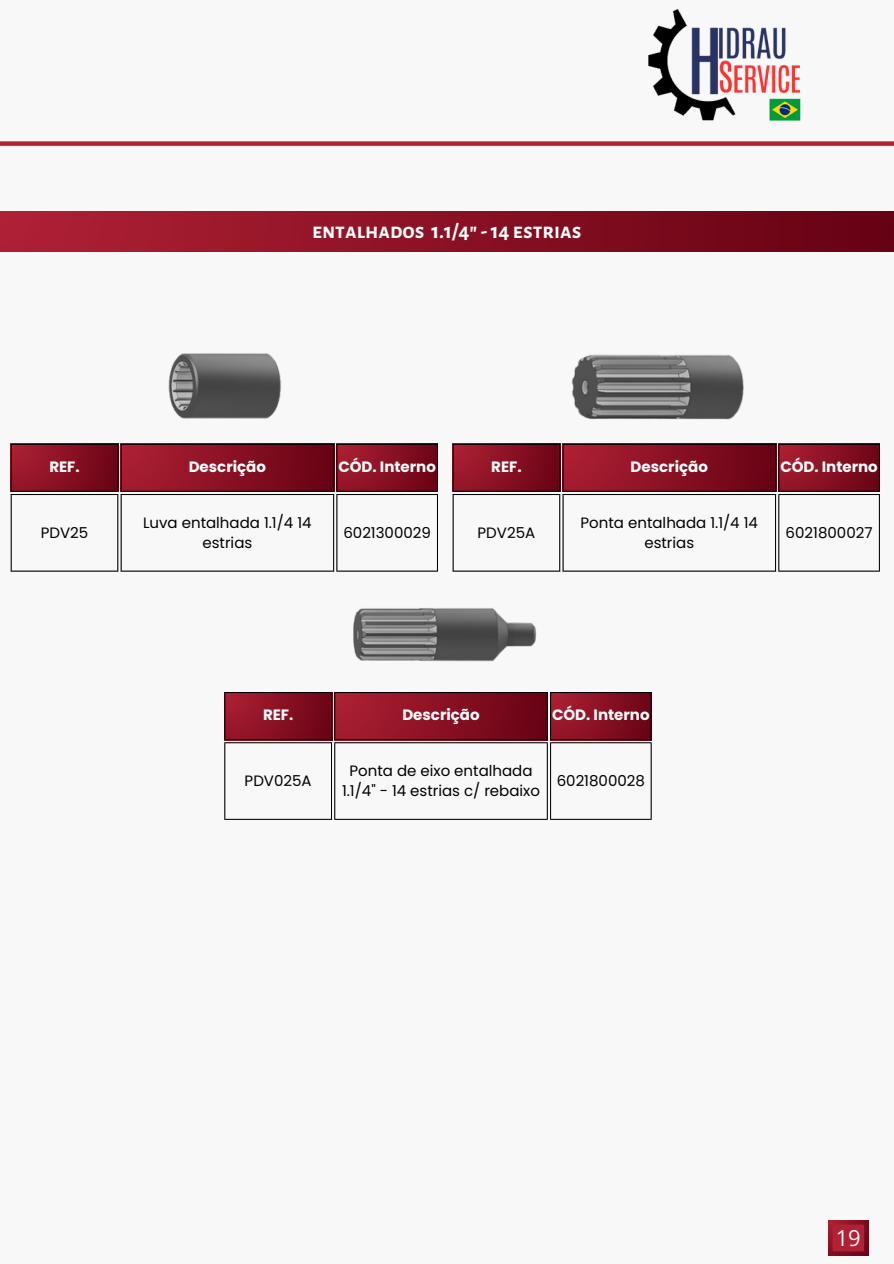
<style>
.page{position:relative;width:894px;height:1264px;background:#fff}
.page>*{position:absolute;margin:0;border:0;box-sizing:border-box;transform-origin:0 0}
.t1{font:22.05px "Open Sans";color:#f8f8f8}
.t2{font:700 21.9px "Alegreya Sans SC";color:#fff}
.t3{font:15px/20.2px "Poppins";color:#000;text-align:center}
.t4{font:700 15px "Poppins";color:#fff}
</style>
<div class="page">
<div style="left:0;top:0;width:893px;height:1263px;background:#f8f8f8"></div>
<img style="left:648px;top:8px;width:153px;height:113px">
<div style="left:0;top:141px;width:893px;height:5px;background:#b02134"></div>
<svg style="left:828px;top:1220px;width:40px;height:35px"></svg>
<div style="left:0;top:211px;width:893px;height:40px;background:linear-gradient(to right,#b02134,#650113)"></div>
<svg style="left:12px;top:445px;width:105px;height:46px;background:#891023"></svg>
<svg style="left:122px;top:455px;width:211px;height:36px;background:#881022"></svg>
<svg style="left:337px;top:445px;width:100px;height:46px;background:#840f21"></svg>
<hr style="left:11px;top:445px;width:1px;height:46px;background:#000">
<hr style="left:117px;top:445px;width:1px;height:46px;background:#000">
<hr style="left:11px;top:444px;width:107px;height:1px;background:#000">
<hr style="left:11px;top:491px;width:107px;height:1px;background:#000">
<hr style="left:121px;top:445px;width:1px;height:46px;background:#000">
<hr style="left:333px;top:445px;width:1px;height:46px;background:#000">
<hr style="left:121px;top:491px;width:213px;height:1px;background:#000">
<hr style="left:336px;top:445px;width:1px;height:46px;background:#000">
<hr style="left:437px;top:445px;width:1px;height:46px;background:#000">
<hr style="left:336px;top:444px;width:102px;height:1px;background:#000">
<hr style="left:336px;top:491px;width:102px;height:1px;background:#000">
<hr style="left:11px;top:495px;width:1px;height:75px;background:#000">
<hr style="left:117px;top:495px;width:1px;height:75px;background:#000">
<hr style="left:11px;top:494px;width:107px;height:1px;background:#000">
<hr style="left:11px;top:570px;width:107px;height:1px;background:#000">
<hr style="left:121px;top:495px;width:1px;height:75px;background:#000">
<hr style="left:333px;top:495px;width:1px;height:75px;background:#000">
<hr style="left:121px;top:494px;width:213px;height:1px;background:#000">
<hr style="left:121px;top:570px;width:213px;height:1px;background:#000">
<hr style="left:336px;top:495px;width:1px;height:75px;background:#000">
<hr style="left:437px;top:495px;width:1px;height:75px;background:#000">
<hr style="left:336px;top:494px;width:102px;height:1px;background:#000">
<img style="left:71px;top:353px;width:307px;height:102px">
<img style="left:452px;top:354px;width:393px;height:152px">
<svg style="left:453px;top:445px;width:106px;height:46px;background:#871022"></svg>
<svg style="left:563px;top:445px;width:211px;height:46px;background:#881023"></svg>
<svg style="left:779px;top:445px;width:99px;height:46px;background:#871022"></svg>
<hr style="left:452px;top:445px;width:1px;height:46px;background:#000">
<hr style="left:559px;top:445px;width:1px;height:46px;background:#000">
<hr style="left:452px;top:444px;width:108px;height:1px;background:#000">
<hr style="left:452px;top:491px;width:108px;height:1px;background:#000">
<hr style="left:562px;top:445px;width:1px;height:46px;background:#000">
<hr style="left:774px;top:445px;width:1px;height:46px;background:#000">
<hr style="left:562px;top:444px;width:213px;height:1px;background:#000">
<hr style="left:562px;top:491px;width:213px;height:1px;background:#000">
<hr style="left:778px;top:445px;width:1px;height:46px;background:#000">
<hr style="left:878px;top:445px;width:1px;height:46px;background:#000">
<hr style="left:778px;top:444px;width:101px;height:1px;background:#000">
<hr style="left:778px;top:491px;width:101px;height:1px;background:#000">
<hr style="left:452px;top:495px;width:1px;height:75px;background:#000">
<hr style="left:559px;top:495px;width:1px;height:75px;background:#000">
<hr style="left:452px;top:494px;width:108px;height:1px;background:#000">
<hr style="left:562px;top:495px;width:1px;height:75px;background:#000">
<hr style="left:774px;top:495px;width:1px;height:75px;background:#000">
<hr style="left:562px;top:494px;width:213px;height:1px;background:#000">
<hr style="left:562px;top:570px;width:213px;height:1px;background:#000">
<hr style="left:778px;top:495px;width:1px;height:75px;background:#000">
<hr style="left:878px;top:495px;width:1px;height:75px;background:#000">
<hr style="left:778px;top:494px;width:101px;height:1px;background:#000">
<hr style="left:778px;top:570px;width:101px;height:1px;background:#000">
<img style="left:268px;top:527px;width:358px;height:210px">
<div style="left:224px;top:692px;width:108px;height:48px;background:linear-gradient(to right,#a61d30,#6c0417)"></div>
<div style="left:334px;top:692px;width:213px;height:48px;background:linear-gradient(to right,#ac1f32,#670215)"></div>
<div style="left:550px;top:692px;width:101px;height:48px;background:linear-gradient(to right,#a51c2f,#6c0417)"></div>
<hr style="left:224px;top:693px;width:1px;height:46px;background:#000">
<hr style="left:331px;top:693px;width:1px;height:46px;background:#000">
<hr style="left:224px;top:692px;width:108px;height:1px;background:#000">
<hr style="left:224px;top:739px;width:108px;height:1px;background:#000">
<hr style="left:334px;top:693px;width:1px;height:46px;background:#000">
<hr style="left:546px;top:693px;width:1px;height:46px;background:#000">
<hr style="left:334px;top:692px;width:213px;height:1px;background:#000">
<hr style="left:334px;top:739px;width:213px;height:1px;background:#000">
<hr style="left:550px;top:693px;width:1px;height:46px;background:#000">
<hr style="left:650px;top:693px;width:1px;height:46px;background:#000">
<hr style="left:550px;top:692px;width:101px;height:1px;background:#000">
<hr style="left:550px;top:739px;width:101px;height:1px;background:#000">
<hr style="left:224px;top:743px;width:1px;height:75px;background:#000">
<hr style="left:331px;top:743px;width:1px;height:75px;background:#000">
<hr style="left:224px;top:742px;width:108px;height:1px;background:#000">
<hr style="left:224px;top:818px;width:108px;height:1px;background:#000">
<hr style="left:334px;top:743px;width:1px;height:75px;background:#000">
<hr style="left:546px;top:743px;width:1px;height:75px;background:#000">
<hr style="left:334px;top:742px;width:213px;height:1px;background:#000">
<hr style="left:334px;top:818px;width:213px;height:1px;background:#000">
<hr style="left:550px;top:743px;width:1px;height:75px;background:#000">
<hr style="left:650px;top:743px;width:1px;height:75px;background:#000">
<hr style="left:550px;top:742px;width:101px;height:1px;background:#000">
<hr style="left:550px;top:818px;width:101px;height:1px;background:#000">
<h1 class="t2" style="left:312px;top:220px;width:271px">entalhados 1.1/4"-14 estrias</h1>
<p class="t4" style="left:49px;top:456px;width:32px">REF.</p>
<p class="t4" style="left:189px;top:456px;width:79px">Descrição</p>
<p class="t4" style="left:338px;top:456px;width:99px">CÓD. Interno</p>
<p class="t4" style="left:491px;top:456px;width:32px">REF.</p>
<p class="t4" style="left:630px;top:456px;width:79px">Descrição</p>
<p class="t4" style="left:780px;top:456px;width:99px">CÓD. Interno</p>
<p class="t3" style="left:41px;top:522px;width:49px">PDV25</p>
<p class="t3" style="left:143px;top:512px;width:170px">Luva entalhada 1.1/4 14 estrias</p>
<p class="t3" style="left:343px;top:522px;width:89px">6021300029</p>
<p class="t3" style="left:477px;top:522px;width:59px">PDV25A</p>
<p class="t3" style="left:580px;top:512px;width:179px">Ponta entalhada 1.1/4 14 estrias</p>
<p class="t3" style="left:785px;top:522px;width:88px">6021800027</p>
<p class="t4" style="left:263px;top:704px;width:32px">REF.</p>
<p class="t4" style="left:402px;top:704px;width:79px">Descrição</p>
<p class="t4" style="left:552px;top:704px;width:99px">CÓD. Interno</p>
<p class="t3" style="left:244px;top:770px;width:68px">PDV025A</p>
<p class="t3" style="left:342px;top:760px;width:199px">Ponta de eixo entalhada<br>1.1/4" - 14 estrias c/ rebaixo</p>
<p class="t3" style="left:556px;top:770px;width:90px">6021800028</p>
<p class="t1" style="left:835px;top:1222px;width:27px">19</p>
</div>
